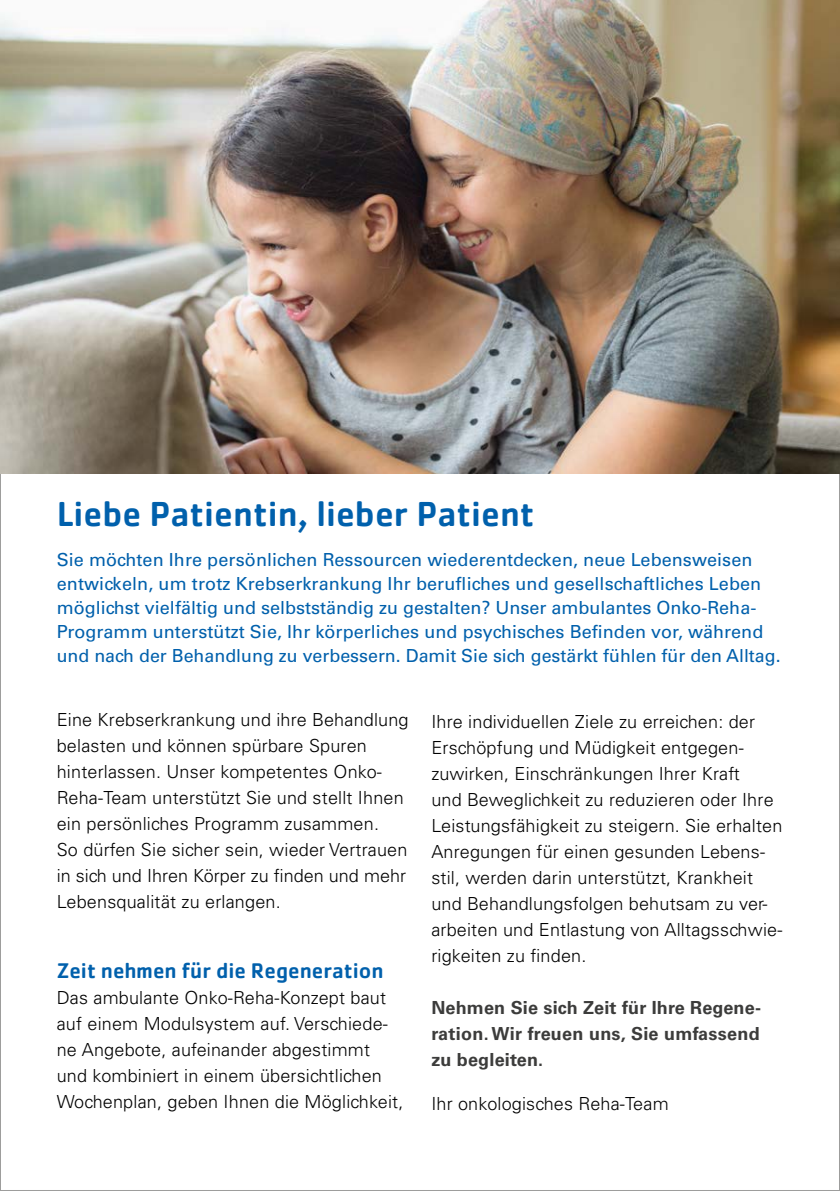
<style>
.page{position:relative;width:840px;height:1191px;background:#fff}
.page>*{position:absolute;margin:0;border:0;box-sizing:border-box;transform-origin:0 0}
.t1{font:500 36px "Cachet";color:#0060ac}
._03_Titel_Lauftext{font:500 22px "Cachet";color:#0060ac}
._04_Lauftext{font:300 18px/26px "Univers LT Std";letter-spacing:.01em;color:#000}
.t2{font:18px/24px "Univers LT Std";letter-spacing:.005em;color:#0060ac}
._04_Lauftext-2{font:700 18px/26px "Univers LT Std";letter-spacing:.015em;color:#3c3c3b;text-align:justify}
</style>
<div class="page">
<svg style="left:839px;top:0;width:1px;height:1191px"></svg>
<img style="left:0;top:0;width:839px;height:473px">
<p class="t1" style="left:57px;top:492px;width:479px">Liebe Patientin, lieber Patient</p>
<p class="t2" style="left:57px;top:547px;width:725px">Sie möchten Ihre persönlichen Ressourcen wiederentdecken, neue Lebensweisen entwickeln, um trotz Krebserkrankung Ihr berufliches und gesellschaftliches Leben möglichst vielfältig und selbstständig zu gestalten? Unser ambulantes Onko-Reha-Programm unterstützt Sie, Ihr körperliches und psychisches Befinden vor, während und nach der Behandlung zu verbessern. Damit Sie sich gestärkt fühlen für den Alltag.</p>
<p class="_04_Lauftext" style="left:57px;top:707px;width:353px">Eine Krebserkrankung und ihre Behandlung belasten und können spürbare Spuren hinterlassen. Unser kompetentes Onko-Reha-Team unterstützt Sie und stellt Ihnen ein persönliches Programm zusammen.<br>So dürfen Sie sicher sein, wieder Vertrauen in sich und Ihren Körper zu finden und mehr Lebensqualität zu erlangen.</p>
<p class="_03_Titel_Lauftext" style="left:57px;top:957px;width:328px">Zeit nehmen für die Regeneration</p>
<p class="_04_Lauftext" style="left:57px;top:985px;width:348px">Das ambulante Onko-Reha-Konzept baut auf einem Modulsystem auf. Verschiede&shy;ne Angebote, aufeinander abgestimmt und kombiniert in einem übersichtlichen Wochenplan, geben Ihnen die Möglichkeit,</p>
<p class="_04_Lauftext" style="left:431px;top:708px;width:352px">Ihre individuellen Ziele zu erreichen: der Erschöpfung und Müdigkeit entgegen&shy;zuwirken, Einschränkungen Ihrer Kraft<br>und Beweglichkeit zu reduzieren oder Ihre Leistungsfähigkeit zu steigern. Sie erhalten Anregungen für einen gesunden Lebens&shy;stil, werden darin unterstützt, Krankheit und Behandlungsfolgen behutsam zu ver&shy;arbeiten und Entlastung von Alltagsschwie&shy;rigkeiten zu finden.</p>
<p class="_04_Lauftext-2" style="left:431px;top:995px;width:331px">Nehmen Sie sich Zeit für Ihre Regene&shy;ration. Wir freuen uns, Sie umfassend zu begleiten.</p>
<p class="_04_Lauftext" style="left:431px;top:1090px;width:239px">Ihr onkologisches Reha-Team</p>
</div>
